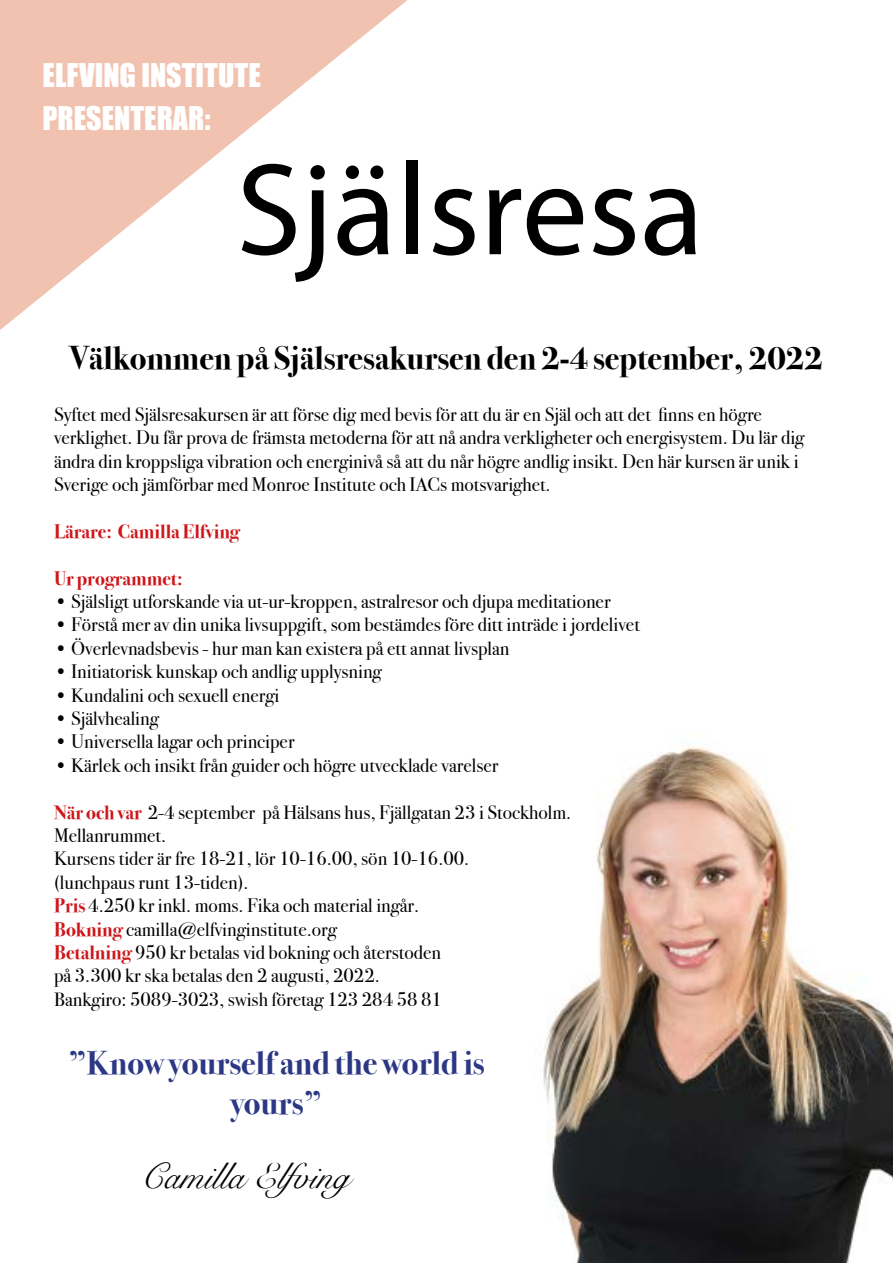
<style>
.page{position:relative;width:893px;height:1263px;background:#fff}
.page>*{position:absolute;margin:0;border:0;box-sizing:border-box;transform-origin:0 0}
.t1{font:132px "Myriad Pro";color:#000}
.t2{font:36px "Snell Roundhand";color:#000}
.t3{font:700 33px "Bodoni Svty Two ITCTT";color:#000}
.t4{font:700 33px/39.6px "Bodoni Svty Two ITCTT";color:#2d3885;text-align:center}
.t5{font:30px/43.5px "Impact";color:#fff}
.t6{font:19.5px/23.4px "Bodoni Svty Two ITCTT";color:#000}
.t7{font:700 19.5px "Bodoni Svty Two ITCTT";color:#cd171a}
.s1{font-weight:700;color:#cd171a}
</style>
<div class="page">
<img style="left:543px;top:746px;width:350px;height:516px">
<svg style="left:0;top:0;width:408px;height:330px;fill:#f1c3b0"></svg>
<h3 class="t5" style="left:43px;top:52px;width:220px">ELFVING INSTITUTE<br>PRESENTERAR:</h3>
<h1 class="t1" style="left:236px;top:129px;width:469px">Själsresa</h1>
<h3 class="t3" style="left:70px;top:330px;width:754px">Välkommen på Själsresakursen den 2-4 september, 2022</h3>
<p class="t6" style="left:54px;top:400px;width:752px">Syftet med Själsresakursen är att förse dig med bevis för att du är en Själ och att det finns en högre verklighet. Du får prova de främsta metoderna för att nå andra verkligheter och energisystem. Du lär dig ändra din kroppsliga vibration och energinivå så att du når högre andlig insikt. Den här kursen är unik i Sverige och jämförbar med Monroe Institute och IACs motsvarighet.</p>
<p class="t7" style="left:54px;top:515px;width:187px">Lärare: Camilla Elfving</p>
<p class="t7" style="left:54px;top:562px;width:130px">Ur programmet:</p>
<p class="t6" style="left:54px;top:588px;width:558px">• Själsligt utforskande via ut-ur-kroppen, astralresor och djupa meditationer</p>
<p class="t6" style="left:54px;top:611px;width:587px">• Förstå mer av din unika livsuppgift, som bestämdes före ditt inträde i jordelivet</p>
<p class="t6" style="left:54px;top:634px;width:457px">• Överlevnadsbevis - hur man kan existera på ett annat livsplan</p>
<p class="t6" style="left:54px;top:658px;width:329px">• Initiatorisk kunskap och andlig upplysning</p>
<p class="t6" style="left:54px;top:681px;width:227px">• Kundalini och sexuell energi</p>
<p class="t6" style="left:54px;top:705px;width:106px">• Självhealing</p>
<p class="t6" style="left:54px;top:728px;width:242px">• Universella lagar och principer</p>
<p class="t6" style="left:54px;top:751px;width:446px">• Kärlek och insikt från guider och högre utvecklade varelser</p>
<p class="t6" style="left:54px;top:798px;width:519px"><span class="s1">När och var</span> 2-4 september på Hälsans hus, Fjällgatan 23 i Stockholm.<br>Mellanrummet.<br>Kursens tider är fre 18-21, lör 10-16.00, sön 10-16.00.<br>(lunchpaus runt 13-tiden).<br><span class="s1">Pris</span> 4.250 kr inkl. moms. Fika och material ingår.<br><span class="s1">Bokning</span> camilla@elfvinginstitute.org<br><span class="s1">Betalning</span> 950 kr betalas vid bokning och återstoden<br>på 3.300 kr ska betalas den 2 augusti, 2022.<br>Bankgiro: 5089-3023, swish företag 123 284 58 81</p>
<h3 class="t4" style="left:68px;top:1041px;width:418px">”Know yourself and the world is yours”</h3>
<h2 class="t2" style="left:141px;top:1148px;width:210px">Camilla Elfving</h2>
</div>
